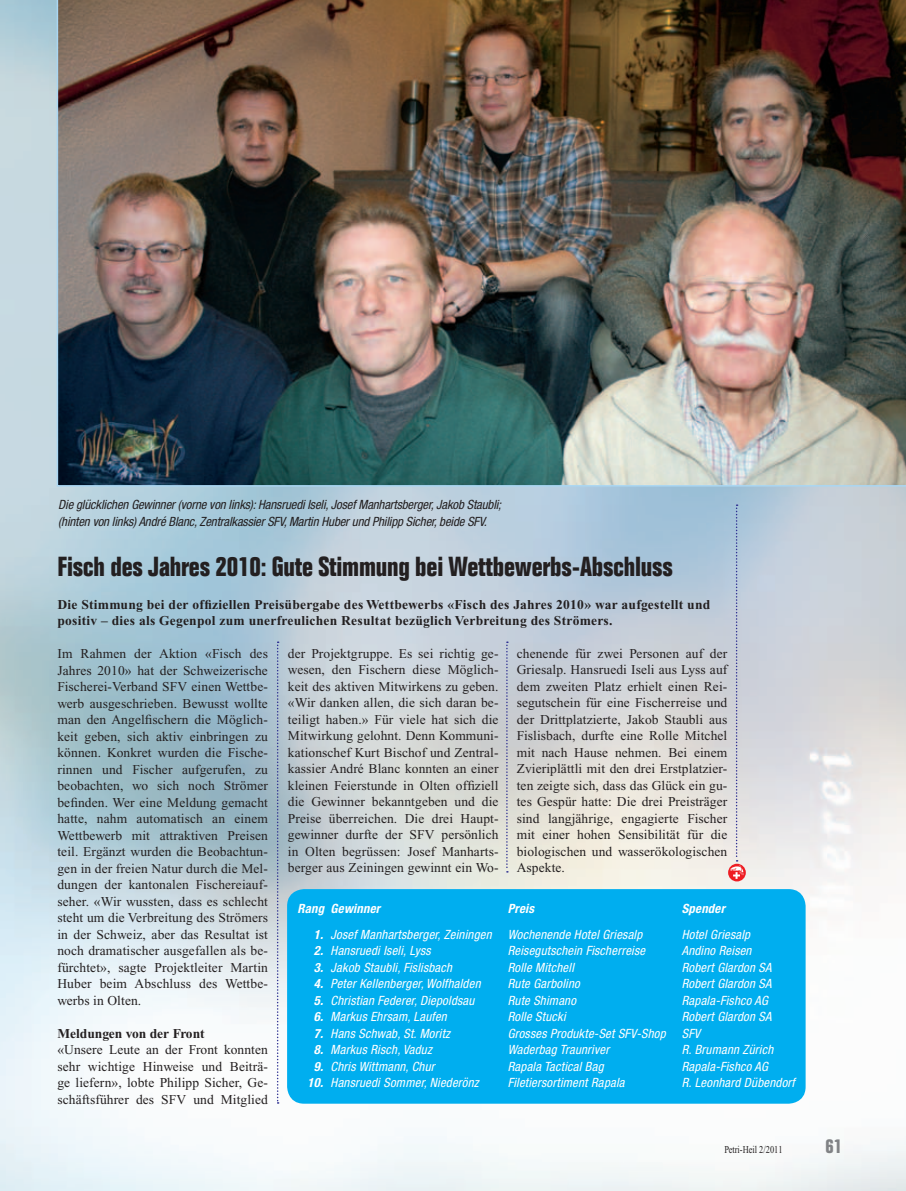
<style>
.page{position:relative;width:906px;height:1191px;background:#fff}
.page>*{position:absolute;margin:0;border:0;box-sizing:border-box;transform-origin:0 0}
.t1{font:700 condensed 27px "Folio";letter-spacing:-.01em;color:#231f20}
.t2{font:700 condensed 19.5px "Folio";color:#808285}
.t3{font:13.5px/16.5px "Times";letter-spacing:.005em;color:#231f20;text-align:justify}
.t4{font:700 13.5px/16.5px "Times";letter-spacing:.02em;color:#231f20}
.t5{font:700 13.5px "Times";color:#231f20}
.t6{font:italic condensed 12.75px "Helvetica Neue";letter-spacing:.02em;color:#fff}
.t7{font:italic condensed 12.75px/16.5px "Helvetica Neue";letter-spacing:-.01em;color:#231f20}
.t8{font:italic 700 condensed 12.75px "Helvetica Neue";letter-spacing:.02em;color:#fff}
.t9{font:10.5px "Times";color:#231f20;scale:.8 1}
.s1{font-weight:700}
</style>
<div class="page">
<img style="left:0;top:0;width:906px;height:1191px">
<svg style="left:506px;top:641px;width:2px;height:231px"></svg>
<div style="left:287px;top:889px;width:518px;height:214px;background:#00aeef;border-radius:17px"></div>
<img style="left:57px;top:0;width:849px;height:486px">
<svg style="left:277px;top:641px;width:2px;height:462px"></svg>
<svg style="left:728px;top:863px;width:18px;height:18px"></svg>
<svg style="left:730px;top:504px;width:14px;height:375px;background:#c7c9d4"></svg>
<p class="t7" style="left:58px;top:496px;width:444px">Die glücklichen Gewinner (vorne von links): Hansruedi Iseli, Josef Manhartsberger, Jakob Staubli; (hinten von links) André Blanc, Zentralkassier SFV, Martin Huber und Philipp Sicher, beide SFV.</p>
<h1 class="t1" style="left:57px;top:551px;width:617px">Fisch des Jahres 2010: Gute Stimmung bei Wettbewerbs-Abschluss</h1>
<p class="t4" style="left:57px;top:596px;width:654px">Die Stimmung bei der offiziellen Preisübergabe des Wettbewerbs «Fisch des Jahres 2010» war aufgestellt und positiv – dies als Gegenpol zum unerfreulichen Resultat bezüglich Verbreitung des Strömers.</p>
<p class="t3" style="left:57px;top:645px;width:212px">Im Rahmen der Aktion «Fisch des Jahres 2010» hat der Schweizerische Fischerei-Verband SFV einen Wettbe&shy;werb ausgeschrieben. Bewusst wollte man den Angelfischern die Möglich&shy;keit geben, sich aktiv einbringen zu können. Konkret wurden die Fische&shy;rinnen und Fischer aufgerufen, zu beobachten, wo sich noch Strömer befinden. Wer eine Meldung gemacht hatte, nahm automatisch an einem Wettbewerb mit attraktiven Preisen teil. Ergänzt wurden die Beobachtun&shy;gen in der freien Natur durch die Mel&shy;dungen der kantonalen Fischereiauf&shy;seher. «Wir wussten, dass es schlecht steht um die Verbreitung des Strömers in der Schweiz, aber das Resultat ist noch dramatischer ausgefallen als be&shy;fürchtet», sagte Projektleiter Martin Huber beim Abschluss des Wettbe&shy;werbs in Olten.</p>
<p class="t5" style="left:57px;top:1025px;width:149px">Meldungen von der Front</p>
<p class="t3" style="left:57px;top:1041px;width:212px">«Unsere Leute an der Front konnten sehr wichtige Hinweise und Beiträ&shy;ge liefern», lobte Philipp Sicher, Ge&shy;schäftsführer des SFV und Mitglied</p>
<p class="t3" style="left:288px;top:645px;width:212px">der Projektgruppe. Es sei richtig ge&shy;wesen, den Fischern diese Möglich&shy;keit des aktiven Mitwirkens zu geben. «Wir danken allen, die sich daran be&shy;teiligt haben.» Für viele hat sich die Mitwirkung gelohnt. Denn Kommuni&shy;kationschef Kurt Bischof und Zentral&shy;kassier André Blanc konnten an einer kleinen Feierstunde in Olten offiziell die Gewinner bekanntgeben und die Preise überreichen. Die drei Haupt&shy;gewinner durfte der SFV persönlich in Olten begrüssen: Josef Manharts&shy;berger aus Zeiningen gewinnt ein Wo-</p>
<p class="t3" style="left:517px;top:645px;width:212px">chenende für zwei Personen auf der Griesalp. Hansruedi Iseli aus Lyss auf dem zweiten Platz erhielt einen Rei&shy;segutschein für eine Fischerreise und der Drittplatzierte, Jakob Staubli aus Fislisbach, durfte eine Rolle Mitchel mit nach Hause nehmen. Bei einem Zvieriplättli mit den drei Erstplatzier&shy;ten zeigte sich, dass das Glück ein gu&shy;tes Gespür hatte: Die drei Preisträger sind langjährige, engagierte Fischer mit einer hohen Sensibilität für die biologischen und wasserökologischen Aspekte.</p>
<p class="t8" style="left:298px;top:900px;width:84px">Rang Gewinner</p>
<p class="t8" style="left:508px;top:900px;width:28px">Preis</p>
<p class="t8" style="left:681px;top:900px;width:45px">Spender</p>
<p class="t6" style="left:314px;top:926px;width:179px"><span class="s1">1.</span> Josef Manhartsberger, Zeiningen</p>
<p class="t6" style="left:508px;top:926px;width:136px">Wochenende Hotel Griesalp</p>
<p class="t6" style="left:681px;top:926px;width:70px">Hotel Griesalp</p>
<p class="t6" style="left:314px;top:943px;width:118px"><span class="s1">2.</span> Hansruedi Iseli, Lyss</p>
<p class="t6" style="left:508px;top:943px;width:139px">Reisegutschein Fischerreise</p>
<p class="t6" style="left:681px;top:943px;width:71px">Andino Reisen</p>
<p class="t6" style="left:314px;top:959px;width:140px"><span class="s1">3.</span> Jakob Staubli, Fislisbach</p>
<p class="t6" style="left:508px;top:959px;width:68px">Rolle Mitchell</p>
<p class="t6" style="left:681px;top:959px;width:91px">Robert Glardon SA</p>
<p class="t6" style="left:314px;top:976px;width:168px"><span class="s1">4.</span> Peter Kellenberger, Wolfhalden</p>
<p class="t6" style="left:508px;top:976px;width:74px">Rute Garbolino</p>
<p class="t6" style="left:681px;top:976px;width:91px">Robert Glardon SA</p>
<p class="t6" style="left:314px;top:992px;width:162px"><span class="s1">5.</span> Christian Federer, Diepoldsau</p>
<p class="t6" style="left:508px;top:992px;width:70px">Rute Shimano</p>
<p class="t6" style="left:681px;top:992px;width:88px">Rapala-Fishco AG</p>
<p class="t6" style="left:314px;top:1009px;width:135px"><span class="s1">6.</span> Markus Ehrsam, Laufen</p>
<p class="t6" style="left:508px;top:1009px;width:59px">Rolle Stucki</p>
<p class="t6" style="left:681px;top:1009px;width:91px">Robert Glardon SA</p>
<p class="t6" style="left:314px;top:1025px;width:138px"><span class="s1">7.</span> Hans Schwab, St. Moritz</p>
<p class="t6" style="left:508px;top:1025px;width:159px">Grosses Produkte-Set SFV-Shop</p>
<p class="t6" style="left:681px;top:1025px;width:20px">SFV</p>
<p class="t6" style="left:314px;top:1042px;width:120px"><span class="s1">8.</span> Markus Risch, Vaduz</p>
<p class="t6" style="left:508px;top:1042px;width:103px">Waderbag Traunriver</p>
<p class="t6" style="left:681px;top:1042px;width:93px">R. Brumann Zürich</p>
<p class="t6" style="left:314px;top:1058px;width:122px"><span class="s1">9.</span> Chris Wittmann, Chur</p>
<p class="t6" style="left:508px;top:1058px;width:97px">Rapala Tactical Bag</p>
<p class="t6" style="left:681px;top:1058px;width:88px">Rapala-Fishco AG</p>
<p class="t6" style="left:307px;top:1075px;width:173px"><span class="s1">10.</span> Hansruedi Sommer, Niederönz</p>
<p class="t6" style="left:508px;top:1075px;width:118px">Filetiersortiment Rapala</p>
<p class="t6" style="left:681px;top:1075px;width:115px">R. Leonhard Dübendorf</p>
<p class="t9" style="left:724px;top:1144px;width:74px">Petri-Heil 2/2011</p>
<h2 class="t2" style="left:825px;top:1135px;width:18px">61</h2>
</div>
